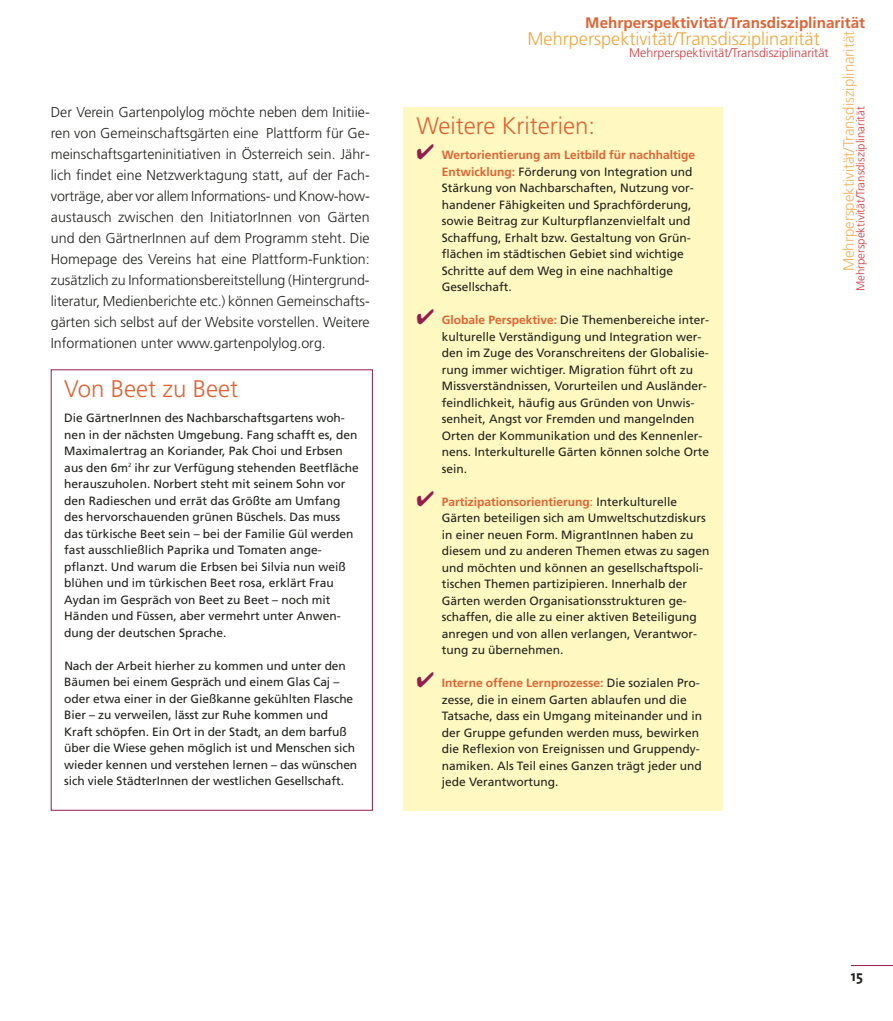
<style>
.page{position:relative;width:893px;height:1021px;background:#fff}
.page>*{position:absolute;margin:0;border:0;box-sizing:border-box;transform-origin:0 0}
.t1{font:300 24px "Frutiger";color:#df6334}
.t2{font:300 18.15px "Frutiger";color:#eea73f}
.t3{font:700 15.3px "Frutiger";color:#df6334}
.t4{font:300 15px "Frutiger";color:#f1b25b}
.t5{font:700 15px "The Sans";color:#20231e}
.t6{font:300 14.25px/21px "Frutiger";color:#20231e;text-align:justify}
.t7{font:300 12.45px "Frutiger";color:#d0393e}
.t8{font:12px/16.5px "Frutiger";color:#20231e}
.t9{font:300 11.55px "Frutiger";color:#d0393e}
.s1{color:#921e4f}
.s2{font-weight:700;color:#df6334}
.s3{color:#df6334}
</style>
<div class="page">
<hr style="left:851px;top:965px;width:42px;height:1px;background:#921e4f">
<div style="left:404px;top:107px;width:319px;height:703px;background:#fff8c0"></div>
<p class="t6" style="left:51px;top:103px;width:320px">Der Verein Gartenpolylog möchte neben dem Initiie&shy;ren von Gemeinschaftsgärten eine Plattform für Ge&shy;meinschaftsgarteninitiativen in Österreich sein. Jähr&shy;lich findet eine Netzwerktagung statt, auf der Fach&shy;vorträge, aber vor allem Informations- und Know-how&shy;austausch zwischen den InitiatorInnen von Gärten und den GärtnerInnen auf dem Programm steht. Die Homepage des Vereins hat eine Plattform-Funktion: zusätzlich zu Informationsbereitstellung (Hintergrund&shy;literatur, Medienberichte etc.) können Gemeinschafts&shy;gärten sich selbst auf der Website vorstellen. Weitere Informationen unter www.gartenpolylog.org.</p>
<h1 class="t1" style="left:64px;top:379px;width:175px">Von Beet zu Beet</h1>
<p class="t8" style="left:64px;top:411px;width:296px">Die GärtnerInnen des Nachbarschaftsgartens woh&shy;nen in der nächsten Umgebung. Fang schafft es, den Maximalertrag an Koriander, Pak Choi und Erbsen aus den 6m<sup>2</sup> ihr zur Verfügung stehenden Beetfläche herauszuholen. Norbert steht mit seinem Sohn vor den Radieschen und errät das Größte am Umfang des hervorschauenden grünen Büschels. Das muss das türkische Beet sein – bei der Familie Gül werden fast ausschließlich Paprika und Tomaten ange&shy;pflanzt. Und warum die Erbsen bei Silvia nun weiß blühen und im türkischen Beet rosa, erklärt Frau Aydan im Gespräch von Beet zu Beet – noch mit Händen und Füssen, aber vermehrt unter Anwen&shy;dung der deutschen Sprache.</p>
<p class="t8" style="left:64px;top:658px;width:294px">Nach der Arbeit hierher zu kommen und unter den Bäumen bei einem Gespräch und einem Glas Caj – oder etwa einer in der Gießkanne gekühlten Flasche Bier – zu verweilen, lässt zur Ruhe kommen und Kraft schöpfen. Ein Ort in der Stadt, an dem barfuß über die Wiese gehen möglich ist und Menschen sich wieder kennen und verstehen lernen – das wünschen sich viele StädterInnen der westlichen Gesellschaft.</p>
<p class="t3" style="left:585px;top:17px;width:281px">Mehrperspektivität/Transdisziplinarität</p>
<h2 class="t2" style="left:527px;top:32px;width:294px">Mehrperspektivität/Transdisziplinarität</h2>
<p class="t4" style="left:843px;top:271px;width:242px;rotate:-90deg">Mehrperspektivität/Transdisziplinarität</p>
<p class="t7" style="left:629px;top:47px;width:201px">Mehrperspektivität/Transdisziplinarität</p>
<p class="t9" style="left:856px;top:291px;width:186px;rotate:-90deg">Mehrperspektivität/Transdisziplinarität</p>
<h1 class="t1" style="left:416px;top:116px;width:180px">Weitere Kriterien:</h1>
<p class="t8" style="left:442px;top:148px;width:255px;text-indent:-26px"><span class="s1">✔</span> <span class="s2">Wertorientierung am Leitbild für nachhaltige Entwicklung:</span> Förderung von Integration und Stärkung von Nachbarschaften, Nutzung vor&shy;handener Fähigkeiten und Sprachförderung, sowie Beitrag zur Kulturpflanzenvielfalt und Schaffung, Erhalt bzw. Gestaltung von Grün&shy;flächen im städtischen Gebiet sind wichtige Schritte auf dem Weg in eine nachhaltige Gesellschaft.</p>
<p class="t8" style="left:442px;top:313px;width:269px;text-indent:-26px"><span class="s1">✔</span> <span class="s2">Globale Perspektive:</span> Die Themenbereiche inter&shy;kulturelle Verständigung und Integration wer&shy;den im Zuge des Voranschreitens der Globalisie&shy;rung immer wichtiger. Migration führt oft zu Missverständnissen, Vorurteilen und Ausländer&shy;feindlichkeit, häufig aus Gründen von Unwis&shy;senheit, Angst vor Fremden und mangelnden Orten der Kommunikation und des Kennenler&shy;nens. Interkulturelle Gärten können solche Orte sein.</p>
<p class="t8" style="left:442px;top:494px;width:269px;text-indent:-26px"><span class="s1">✔</span> <span class="s2">Partizipationsorientierung</span><span class="s3">:</span> Interkulturelle Gärten beteiligen sich am Umweltschutzdiskurs in einer neuen Form. MigrantInnen haben zu diesem und zu anderen Themen etwas zu sagen und möchten und können an gesellschaftspoli&shy;tischen Themen partizipieren. Innerhalb der Gärten werden Organisationsstrukturen ge&shy;schaffen, die alle zu einer aktiven Beteiligung anregen und von allen verlangen, Verantwor&shy;tung zu übernehmen.</p>
<p class="t8" style="left:442px;top:676px;width:262px;text-indent:-26px"><span class="s1">✔</span> <span class="s2">Interne offene Lernprozesse:</span> Die sozialen Pro&shy;zesse, die in einem Garten ablaufen und die Tatsache, dass ein Umgang miteinander und in der Gruppe gefunden werden muss, bewirken die Reflexion von Ereignissen und Gruppendy&shy;namiken. Als Teil eines Ganzen trägt jeder und jede Verantwortung.</p>
<p class="t5" style="left:851px;top:968px;width:14px">15</p>
</div>
